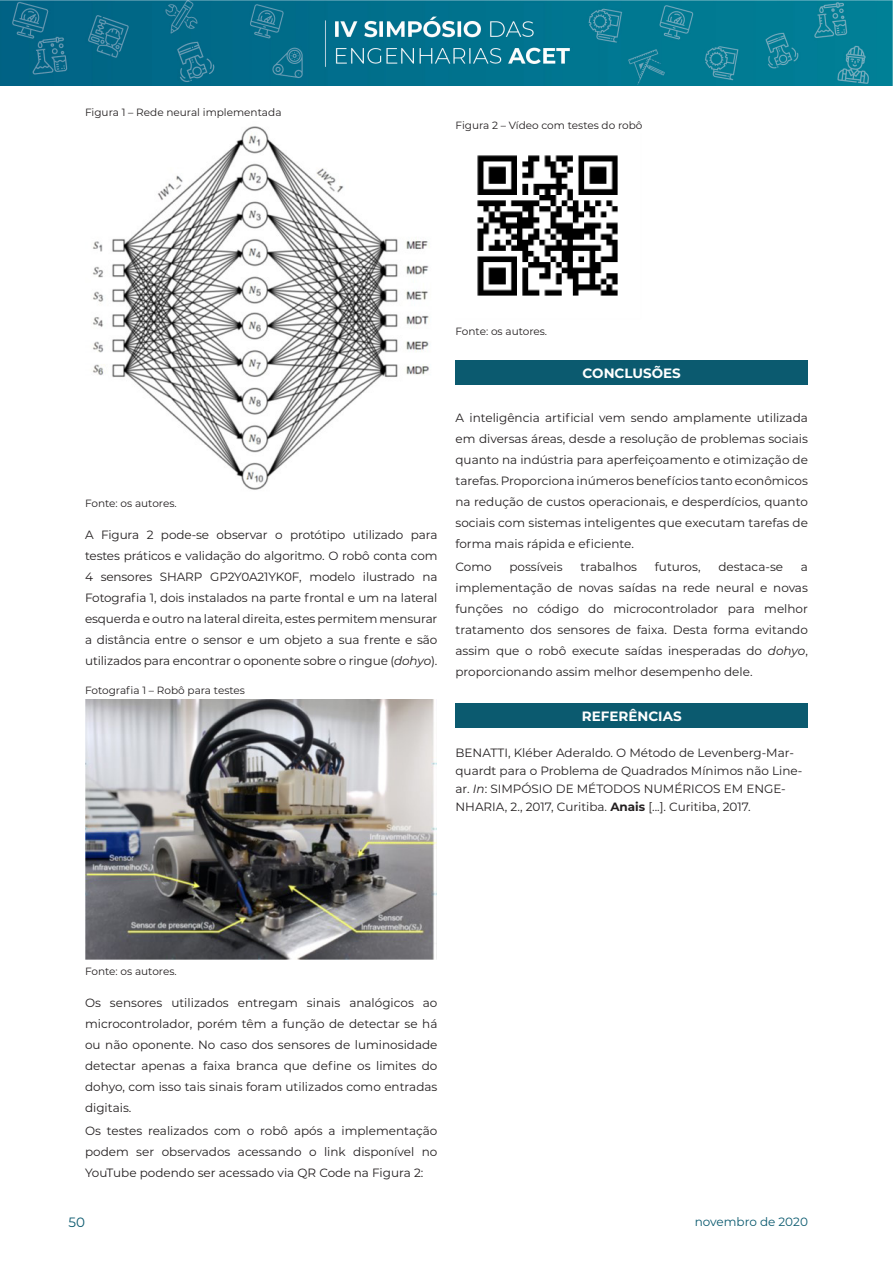
<style>
.page{position:relative;width:893px;height:1263px;background:#fff}
.page>*{position:absolute;margin:0;border:0;box-sizing:border-box;transform-origin:0 0}
.títulos_1{font:700 13.5px "Montserrat";color:#fff}
.t1{font:13.5px "Montserrat";color:#0b5a6f}
.texto_-_sem_parágraf{font:12px/21px "Montserrat";color:#231f20;text-align:justify}
.referências{font:12px/18px "Montserrat";color:#231f20}
.t2{font:12px "Montserrat";color:#0b5a6f}
.legendas{font:10.5px "Montserrat";color:#231f20}
.s1{font-style:italic}
.s2{font-weight:700}
</style>
<div class="page">
<img style="left:0;top:0;width:893px;height:86px">
<img style="left:92px;top:126px;width:338px;height:364px">
<img style="left:85px;top:699px;width:351px;height:260px">
<div style="left:455px;top:360px;width:353px;height:25px;background:#0b5a6f"></div>
<div style="left:455px;top:703px;width:353px;height:25px;background:#0b5a6f"></div>
<img style="left:477px;top:155px;width:141px;height:141px">
<p class="legendas" style="left:85px;top:106px;width:198px">Figura 1 – Rede neural implementada</p>
<p class="legendas" style="left:455px;top:118px;width:188px">Figura 2 – Vídeo com testes do robô</p>
<p class="legendas" style="left:85px;top:496px;width:93px">Fonte: os autores.</p>
<p class="texto_-_sem_parágraf" style="left:85px;top:524px;width:354px">A Figura 2 pode-se observar o protótipo utilizado para testes práticos e validação do algoritmo. O robô conta com 4 sensores SHARP GP2Y0A21YK0F, modelo ilustrado na Fotografia 1, dois instalados na parte frontal e um na lateral esquerda e outro na lateral direita, estes permitem mensurar a distância entre o sensor e um objeto a sua frente e são utilizados para encontrar o oponente sobre o ringue (<span class="s1">dohyo</span>).</p>
<p class="legendas" style="left:85px;top:683px;width:161px">Fotografia 1 – Robô para testes</p>
<p class="legendas" style="left:455px;top:324px;width:93px">Fonte: os autores.</p>
<p class="títulos_1" style="left:583px;top:363px;width:100px">CONCLUSÕES</p>
<p class="texto_-_sem_parágraf" style="left:455px;top:407px;width:354px">A inteligência artificial vem sendo amplamente utilizada em diversas áreas, desde a resolução de problemas sociais quanto na indústria para aperfeiçoamento e otimização de tarefas. Proporciona inúmeros benefícios tanto econômicos na redução de custos operacionais, e desperdícios, quanto sociais com sistemas inteligentes que executam tarefas de forma mais rápida e eficiente.</p>
<p class="texto_-_sem_parágraf" style="left:455px;top:556px;width:38px">Como</p>
<p class="texto_-_sem_parágraf" style="left:509px;top:556px;width:55px">possíveis</p>
<p class="texto_-_sem_parágraf" style="left:580px;top:556px;width:58px">trabalhos</p>
<p class="texto_-_sem_parágraf" style="left:655px;top:556px;width:47px">futuros,</p>
<p class="texto_-_sem_parágraf" style="left:718px;top:556px;width:66px">destaca-se</p>
<p class="texto_-_sem_parágraf" style="left:455px;top:556px;width:354px;text-indent:345px">a implementação de novas saídas na rede neural e novas funções no código do microcontrolador para melhor tratamento dos sensores de faixa. Desta forma evitando assim que o robô execute saídas inesperadas do <span class="s1">dohyo</span>, proporcionando assim melhor desempenho dele.</p>
<p class="títulos_1" style="left:582px;top:706px;width:101px">REFERÊNCIAS</p>
<p class="referências" style="left:455px;top:743px;width:349px">BENATTI, Kléber Aderaldo. O Método de Levenberg-Mar&shy;quardt para o Problema de Quadrados Mínimos não Line&shy;ar. <span class="s1">In</span>: SIMPÓSIO DE MÉTODOS NUMÉRICOS EM ENGE-NHARIA, 2., 2017, Curitiba. <span class="s2">Anais</span> [...]. Curitiba, 2017.</p>
<p class="legendas" style="left:85px;top:964px;width:93px">Fonte: os autores.</p>
<p class="texto_-_sem_parágraf" style="left:85px;top:992px;width:354px">Os sensores utilizados entregam sinais analógicos ao microcontrolador, porém têm a função de detectar se há ou não oponente. No caso dos sensores de luminosidade detectar apenas a faixa branca que define os limites do dohyo, com isso tais sinais foram utilizados como entradas digitais.</p>
<p class="texto_-_sem_parágraf" style="left:85px;top:1120px;width:354px">Os testes realizados com o robô após a implementação podem ser observados acessando o link disponível no YouTube podendo ser acessado via QR Code na Figura 2:</p>
<p class="t1" style="left:68px;top:1213px;width:18px">50</p>
<p class="t2" style="left:695px;top:1214px;width:115px">novembro de 2020</p>
</div>
